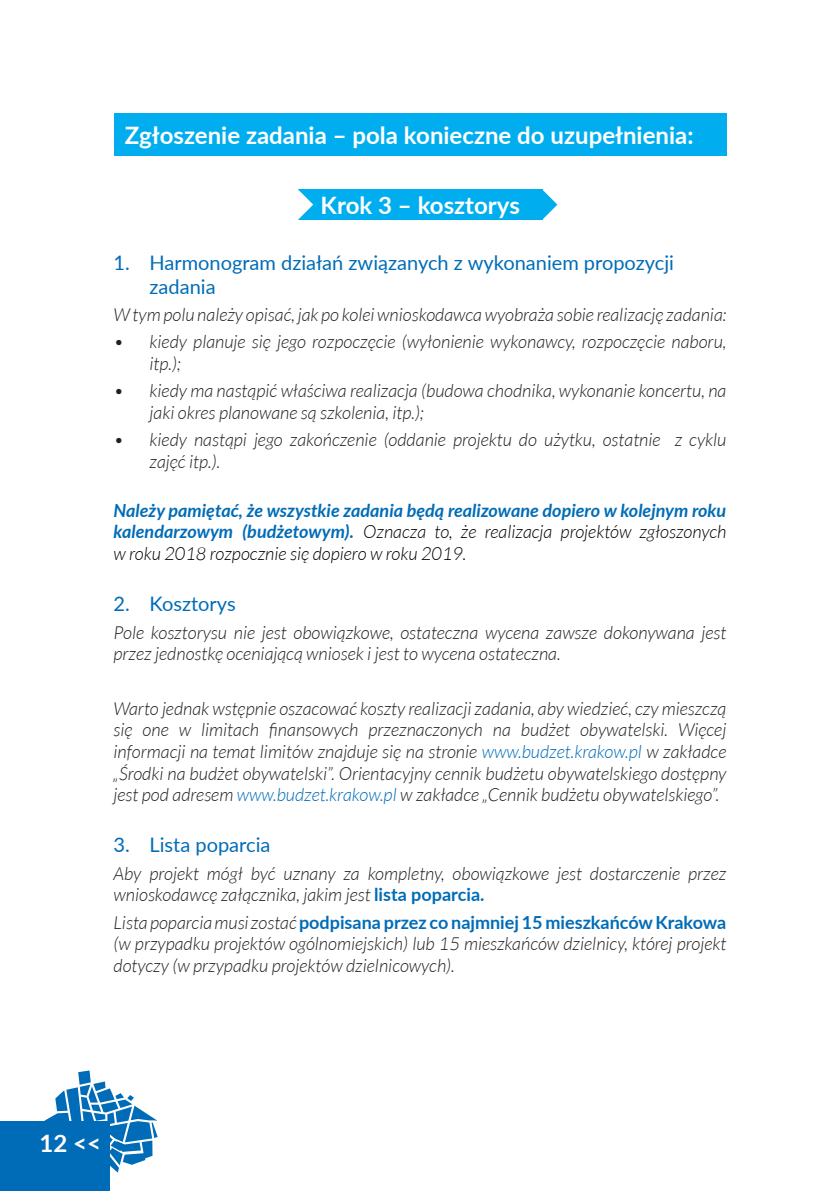
<style>
.page{position:relative;width:840px;height:1191px;background:#fff}
.page>*{position:absolute;margin:0;border:0;box-sizing:border-box;transform-origin:0 0}
.t1{font:700 24px "Lato";color:#fff}
.t2{font:20px/24px "Lato";color:#006cb7}
.t3{font:italic 300 18px/21.6px "Lato";color:#231f20}
.t4{font:italic 700 18px/21.6px "Lato";color:#006cb7;text-align:justify}
.s1{font-weight:300;color:#000}
.s2{color:#006cb7}
.s3{font-weight:700;font-style:normal;color:#006cb7}
</style>
<div class="page">
<svg style="left:44px;top:1070px;width:114px;height:102px"></svg>
<div style="left:0;top:1121px;width:109px;height:70px;background:#006cb7"></div>
<div style="left:113px;top:113px;width:613px;height:42px;background:#00aeef"></div>
<svg style="left:542px;top:189px;width:15px;height:31px"></svg>
<div style="left:298px;top:189px;width:244px;height:31px;background:#00aeef"></div>
<svg style="left:298px;top:189px;width:15px;height:31px"></svg>
<h1 class="t1" style="left:125px;top:118px;width:570px">Zgłoszenie zadania – pola konieczne do uzupełnienia:</h1>
<h1 class="t1" style="left:320px;top:188px;width:201px">Krok 3 – kosztorys</h1>
<p class="t2" style="left:149px;top:250px;width:525px;text-indent:-36px">1. Harmonogram działań związanych z wykonaniem propozycji zadania</p>
<p class="t3" style="left:113px;top:304px;width:614px">W tym polu należy opisać, jak po kolei wnioskodawca wyobraża sobie realizację zadania:</p>
<p class="t3" style="left:149px;top:332px;width:578px;text-indent:-36px">• kiedy planuje się jego rozpoczęcie (wyłonienie wykonawcy, rozpoczęcie naboru, itp.);</p>
<p class="t3" style="left:149px;top:381px;width:578px;text-indent:-36px">• kiedy ma nastąpić właściwa realizacja (budowa chodnika, wykonanie koncertu, na jaki okres planowane są szkolenia, itp.);</p>
<p class="t3" style="left:149px;top:429px;width:578px;text-indent:-36px">• kiedy nastąpi jego zakończenie (oddanie projektu do użytku, ostatnie z cyklu zajęć itp.).</p>
<p class="t4" style="left:113px;top:498px;width:614px">Należy pamiętać, że wszystkie zadania będą realizowane dopiero w kolejnym roku kalendarzowym (budżetowym). <span class="s1">Oznacza to, że realizacja projektów zgłoszonych w roku 2018 rozpocznie się dopiero w roku 2019.</span></p>
<p class="t2" style="left:113px;top:591px;width:124px">2. Kosztorys</p>
<p class="t3" style="left:113px;top:622px;width:614px">Pole kosztorysu nie jest obowiązkowe, ostateczna wycena zawsze dokonywana jest przez jednostkę oceniającą wniosek i jest to wycena ostateczna.</p>
<p class="t3" style="left:113px;top:698px;width:614px;text-align:justify">Warto jednak wstępnie oszacować koszty realizacji zadania, aby wiedzieć, czy mieszczą się one w limitach finansowych przeznaczonych na budżet obywatelski. Więcej informacji na temat limitów znajduje się na stronie <span class="s2">www.budzet.krakow.pl</span> w zakładce „Środki na budżet obywatelski”. Orientacyjny cennik budżetu obywatelskiego dostępny jest pod adresem <span class="s2">www.budzet.krakow.pl</span> w zakładce „Cennik budżetu obywatelskiego”.</p>
<p class="t2" style="left:113px;top:832px;width:158px">3. Lista poparcia</p>
<p class="t3" style="left:113px;top:863px;width:614px">Aby projekt mógł być uznany za kompletny, obowiązkowe jest dostarczenie przez wnioskodawcę załącznika, jakim jest <span class="s3">lista poparcia.</span></p>
<p class="t3" style="left:113px;top:912px;width:614px;text-align:justify">Lista poparcia musi zostać <span class="s3">podpisana przez co najmniej 15 mieszkańców Krakowa </span>(w przypadku projektów ogólnomiejskich) lub 15 mieszkańców dzielnicy, której projekt dotyczy (w przypadku projektów dzielnicowych).</p>
<h1 class="t1" style="left:39px;top:1125px;width:63px">12 &lt;&lt;</h1>
</div>
